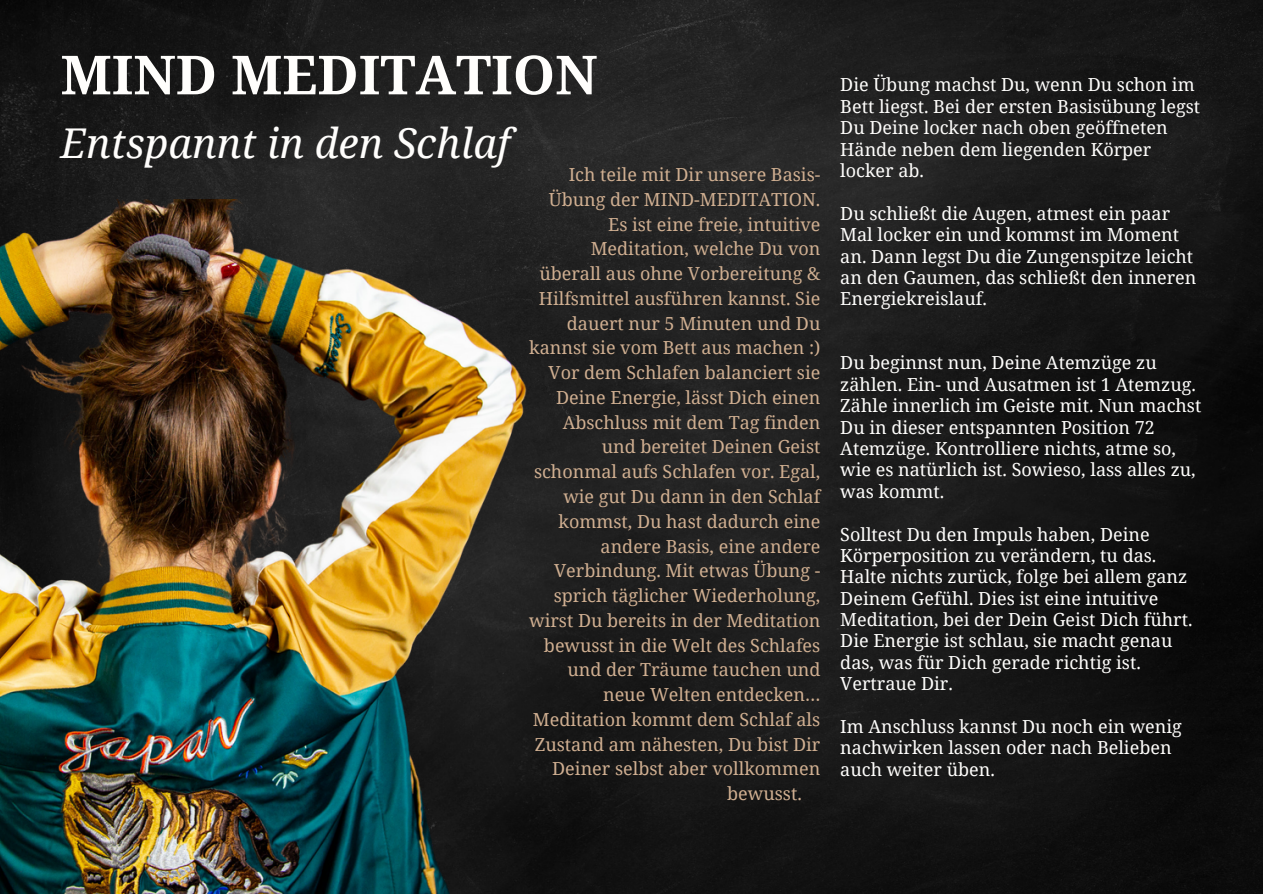
<style>
.page{position:relative;width:1263px;height:894px;background:#fff}
.page>*{position:absolute;margin:0;border:0;box-sizing:border-box;transform-origin:0 0}
.t1{font:700 53.85px "Noto Serif";color:#fffefc}
.t2{font:italic 40.95px "Noto Serif";color:#fffefc}
.t3{font:18px/21.3px "Noto Serif";color:#fffefc}
.t4{font:18px/24.8px "Noto Serif";color:#d0af91;text-align:right}
</style>
<div class="page">
<img style="left:0;top:0;width:1263px;height:893px">
<img style="left:0;top:199px;width:749px;height:694px">
<p class="t1" style="left:61px;top:37px;width:538px">MIND MEDITATION</p>
<p class="t2" style="left:61px;top:114px;width:451px">Entspannt in den Schlaf</p>
<p class="t4" style="left:549px;top:162px;width:273px">Ich teile mit Dir unsere Basis-<br>Übung der MIND-MEDITATION.</p>
<p class="t4" style="left:529px;top:211px;width:293px">Es ist eine freie, intuitive<br>Meditation, welche Du von überall aus ohne Vorbereitung &amp;<br>Hilfsmittel ausführen kannst. Sie dauert nur 5 Minuten und Du kannst sie vom Bett aus machen :)</p>
<p class="t4" style="left:549px;top:360px;width:273px">Vor dem Schlafen balanciert sie</p>
<p class="t4" style="left:556px;top:384px;width:266px">Deine Energie, lässt Dich einen</p>
<p class="t4" style="left:563px;top:409px;width:259px">Abschluss mit dem Tag finden</p>
<p class="t4" style="left:602px;top:434px;width:220px">und bereitet Deinen Geist</p>
<p class="t4" style="left:534px;top:458px;width:288px">schonmal aufs Schlafen vor. Egal,</p>
<p class="t4" style="left:563px;top:483px;width:259px">wie gut Du dann in den Schlaf</p>
<p class="t4" style="left:559px;top:508px;width:263px">kommst, Du hast dadurch eine</p>
<p class="t4" style="left:601px;top:533px;width:221px">andere Basis, eine andere</p>
<p class="t4" style="left:554px;top:557px;width:268px">Verbindung. Mit etwas Übung -</p>
<p class="t4" style="left:554px;top:582px;width:268px">sprich täglicher Wiederholung,</p>
<p class="t4" style="left:529px;top:607px;width:293px">wirst Du bereits in der Meditation</p>
<p class="t4" style="left:544px;top:632px;width:278px">bewusst in die Welt des Schlafes</p>
<p class="t4" style="left:568px;top:656px;width:254px">und der Träume tauchen und</p>
<p class="t4" style="left:603px;top:681px;width:219px">neue Welten entdecken…</p>
<p class="t4" style="left:533px;top:706px;width:289px">Meditation kommt dem Schlaf als</p>
<p class="t4" style="left:535px;top:731px;width:287px">Zustand am nähesten, Du bist Dir</p>
<p class="t4" style="left:552px;top:755px;width:270px">Deiner selbst aber vollkommen</p>
<p class="t4" style="left:727px;top:780px;width:76px">bewusst.</p>
<p class="t3" style="left:840px;top:74px;width:361px">Die Übung machst Du, wenn Du schon im<br>Bett liegst. Bei der ersten Basisübung legst<br>Du Deine locker nach oben geöffneten<br>Hände neben dem liegenden Körper locker ab.</p>
<p class="t3" style="left:840px;top:202px;width:358px">Du schließt die Augen, atmest ein paar Mal locker ein und kommst im Moment an. Dann legst Du die Zungenspitze leicht an den Gaumen, das schließt den inneren Energiekreislauf.</p>
<p class="t3" style="left:840px;top:352px;width:363px">Du beginnst nun, Deine Atemzüge zu zählen. Ein- und Ausatmen ist 1 Atemzug.<br>Zähle innerlich im Geiste mit. Nun machst Du in dieser entspannten Position 72<br>Atemzüge. Kontrolliere nichts, atme so, wie es natürlich ist. Sowieso, lass alles zu, was kommt.</p>
<p class="t3" style="left:840px;top:522px;width:354px">Solltest Du den Impuls haben, Deine Körperposition zu verändern, tu das.<br>Halte nichts zurück, folge bei allem ganz Deinem Gefühl. Dies ist eine intuitive Meditation, bei der Dein Geist Dich führt.<br>Die Energie ist schlau, sie macht genau das, was für Dich gerade richtig ist.<br>Vertraue Dir.</p>
<p class="t3" style="left:840px;top:715px;width:343px">Im Anschluss kannst Du noch ein wenig nachwirken lassen oder nach Belieben auch weiter üben.</p>
</div>
